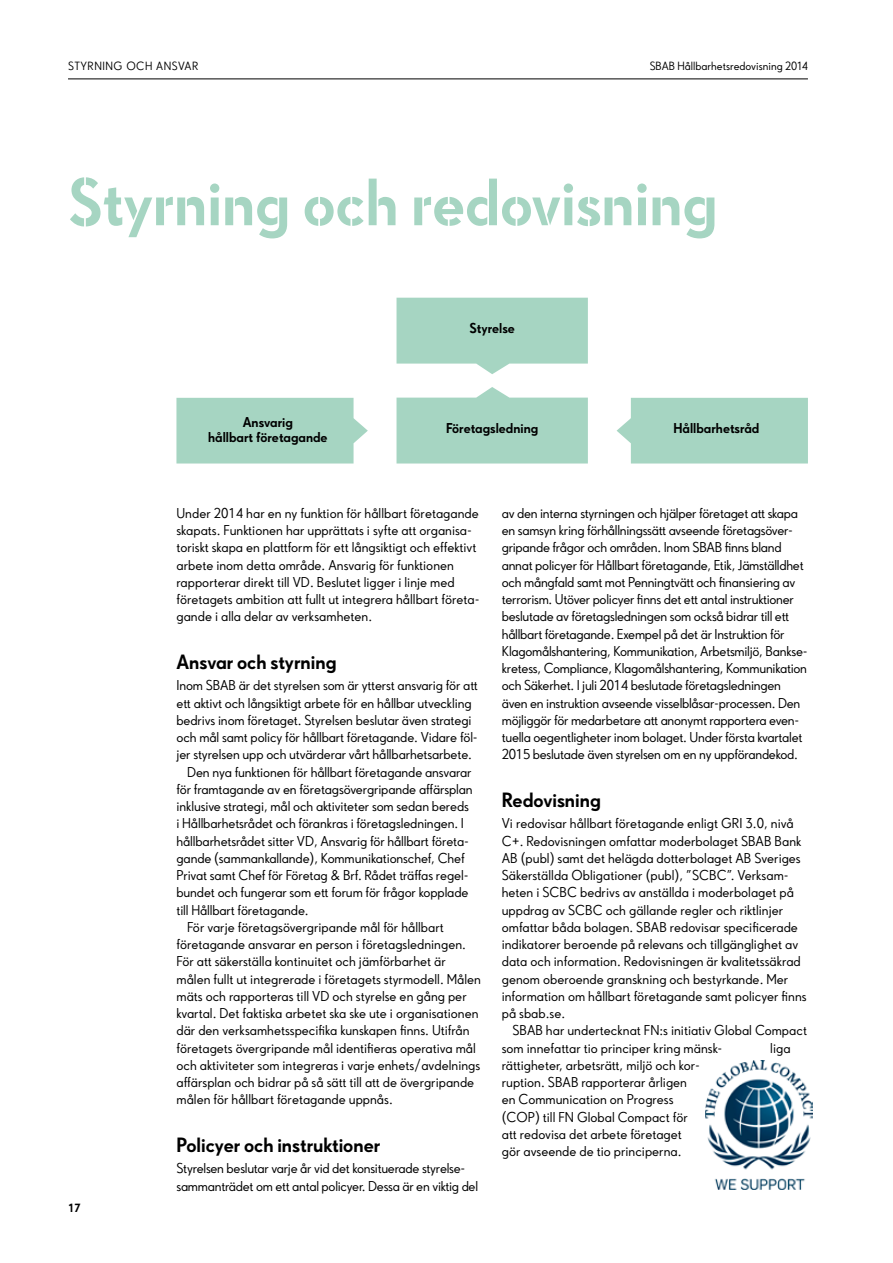
<style>
.page{position:relative;width:893px;height:1263px;background:#fff}
.page>*{position:absolute;margin:0;border:0;box-sizing:border-box;transform-origin:0 0}
.t1{font:700 63px "SBAB Stencil";color:#a6d5c2}
.t2{font:700 19.5px "SBAB Sans";color:#000}
.t3{font:13.5px/17.2px "SBAB Sans";letter-spacing:-.01em;color:#000}
.t4{font:700 13.5px/15px "SBAB Sans";color:#000;text-align:center}
.t5{font:11.25px "SBAB Sans";color:#000}
.t6{font:11.25px "SBAB Sans";letter-spacing:.04em;color:#000}
.t7{font:700 11.25px "SBAB Sans";color:#000}
</style>
<div class="page">
<hr style="left:68px;top:79px;width:740px;height:1px;background:#000">
<svg style="left:396px;top:298px;width:192px;height:76px;background:#b1daca"></svg>
<svg style="left:176px;top:398px;width:192px;height:65px;background:#abd7c5"></svg>
<svg style="left:396px;top:387px;width:192px;height:76px;background:#b1daca"></svg>
<div style="left:617px;top:398px;width:191px;height:65px;background:#a6d5c2"></div>
<img style="left:706px;top:1060px;width:107px;height:129px">
<p class="t6" style="left:68px;top:59px;width:132px">STYRNING OCH ANSVAR</p>
<p class="t5" style="left:650px;top:59px;width:160px">SBAB Hållbarhetsredovisning 2014</p>
<h1 class="t1" style="left:68px;top:163px;width:651px">Styrning och redovisning</h1>
<p class="t4" style="left:469px;top:320px;width:47px">Styrelse</p>
<p class="t4" style="left:208px;top:414px;width:121px">Ansvarig<br>hållbart företagande</p>
<p class="t4" style="left:673px;top:420px;width:87px">Hållbarhetsråd</p>
<p class="t4" style="left:446px;top:420px;width:94px">Företagsledning</p>
<p class="t7" style="left:68px;top:1200px;width:14px">17</p>
<p class="t3" style="left:176px;top:504px;width:305px">Under 2014 har en ny funktion för hållbart företagande skapats. Funktionen har upprättats i syfte att organisa&shy;toriskt skapa en plattform för ett långsiktigt och effektivt arbete inom detta område. Ansvarig för funktionen rapporterar direkt till VD. Beslutet ligger i linje med företagets ambition att fullt ut integrera hållbart företa&shy;gande i alla delar av verksamheten.</p>
<h2 class="t2" style="left:176px;top:649px;width:162px">Ansvar och styrning</h2>
<p class="t3" style="left:176px;top:676px;width:303px">Inom SBAB är det styrelsen som är ytterst ansvarig för att</p>
<p class="t3" style="left:176px;top:694px;width:297px">ett aktivt och långsiktigt arbete för en hållbar utveckling</p>
<p class="t3" style="left:176px;top:711px;width:297px">bedrivs inom företaget. Styrelsen beslutar även strategi</p>
<p class="t3" style="left:176px;top:728px;width:303px">och mål samt policy för hållbart företagande. Vidare föl-</p>
<p class="t3" style="left:176px;top:745px;width:297px">jer styrelsen upp och utvärderar vårt hållbarhetsarbete.</p>
<p class="t3" style="left:187px;top:763px;width:286px">Den nya funktionen för hållbart företagande ansvarar</p>
<p class="t3" style="left:176px;top:780px;width:298px">för framtagande av en företagsövergripande affärsplan</p>
<p class="t3" style="left:176px;top:797px;width:294px">inklusive strategi, mål och aktiviteter som sedan bereds</p>
<p class="t3" style="left:176px;top:814px;width:289px">i Hållbarhetsrådet och förankras i företagsledningen. I</p>
<p class="t3" style="left:176px;top:832px;width:294px">hållbarhetsrådet sitter VD, Ansvarig för hållbart företa-</p>
<p class="t3" style="left:176px;top:849px;width:290px">gande (sammankallande), Kommunikationschef, Chef</p>
<p class="t3" style="left:176px;top:866px;width:293px">Privat samt Chef för Företag &amp; Brf. Rådet träffas regel-</p>
<p class="t3" style="left:176px;top:883px;width:294px">bundet och fungerar som ett forum för frågor kopplade</p>
<p class="t3" style="left:176px;top:901px;width:134px">till Hållbart företagande.</p>
<p class="t3" style="left:187px;top:918px;width:258px">För varje företagsövergripande mål för hållbart</p>
<p class="t3" style="left:176px;top:935px;width:291px">företagande ansvarar en person i företagsledningen.</p>
<p class="t3" style="left:176px;top:952px;width:271px">För att säkerställa kontinuitet och jämförbarhet är</p>
<p class="t3" style="left:176px;top:970px;width:306px">målen fullt ut integrerade i företagets styrmodell. Målen</p>
<p class="t3" style="left:176px;top:987px;width:292px">mäts och rapporteras till VD och styrelse en gång per</p>
<p class="t3" style="left:176px;top:1004px;width:304px">kvartal. Det faktiska arbetet ska ske ute i organisationen</p>
<p class="t3" style="left:176px;top:1021px;width:295px">där den verksamhetsspecifika kunskapen finns. Utifrån</p>
<p class="t3" style="left:176px;top:1039px;width:301px">företagets övergripande mål identifieras operativa mål</p>
<p class="t3" style="left:176px;top:1056px;width:305px">och aktiviteter som integreras i varje enhets/avdelnings</p>
<p class="t3" style="left:176px;top:1073px;width:299px">affärsplan och bidrar på så sätt till att de övergripande</p>
<p class="t3" style="left:176px;top:1090px;width:218px">målen för hållbart företagande uppnås.</p>
<h2 class="t2" style="left:176px;top:1132px;width:205px">Policyer och instruktioner</h2>
<p class="t3" style="left:176px;top:1159px;width:303px">Styrelsen beslutar varje år vid det konsituerade styrelse&shy;sammanträdet om ett antal policyer. Dessa är en viktig del</p>
<p class="t3" style="left:502px;top:504px;width:307px">av den interna styrningen och hjälper företaget att skapa en samsyn kring förhållningssätt avseende företagsöver&shy;gripande frågor och områden. Inom SBAB finns bland annat policyer för Hållbart företagande, Etik, Jämställdhet och mångfald samt mot Penningtvätt och finansiering av terrorism. Utöver policyer finns det ett antal instruktioner beslutade av företagsledningen som också bidrar till ett hållbart företagande. Exempel på det är Instruktion för Klagomålshantering, Kommunikation, Arbetsmiljö, Bankse&shy;kretess, Compliance, Klagomålshantering, Kommunikation och Säkerhet. I juli 2014 beslutade företagsledningen även en instruktion avseende visselblåsar-processen. Den möjliggör för medarbetare att anonymt rapportera even&shy;tuella oegentligheter inom bolaget. Under första kvartalet 2015 beslutade även styrelsen om en ny uppförandekod.</p>
<h2 class="t2" style="left:502px;top:787px;width:101px">Redovisning</h2>
<p class="t3" style="left:502px;top:814px;width:306px">Vi redovisar hållbart företagande enligt GRI 3.0, nivå C+. Redovisningen omfattar moderbolaget SBAB Bank AB (publ) samt det helägda dotterbolaget AB Sveriges Säkerställda Obligationer (publ), ”SCBC”. Verksam&shy;heten i SCBC bedrivs av anställda i moderbolaget på uppdrag av SCBC och gällande regler och riktlinjer omfattar båda bolagen. SBAB redovisar specificerade indikatorer beroende på relevans och tillgänglighet av data och information. Redovisningen är kvalitetssäkrad genom oberoende granskning och bestyrkande. Mer information om hållbart företagande samt policyer finns på sbab.se.</p>
<p class="t3" style="left:502px;top:1021px;width:307px;text-indent:11px">SBAB har undertecknat FN:s initiativ Global Compact som innefattar tio principer kring mänsk-</p>
<p class="t3" style="left:770px;top:1039px;width:22px">liga</p>
<p class="t3" style="left:502px;top:1056px;width:200px">rättigheter, arbetsrätt, miljö och kor&shy;ruption. SBAB rapporterar årligen en Communication on Progress (COP) till FN Global Compact för att redovisa det arbete företaget gör avseende de tio principerna.</p>
</div>
